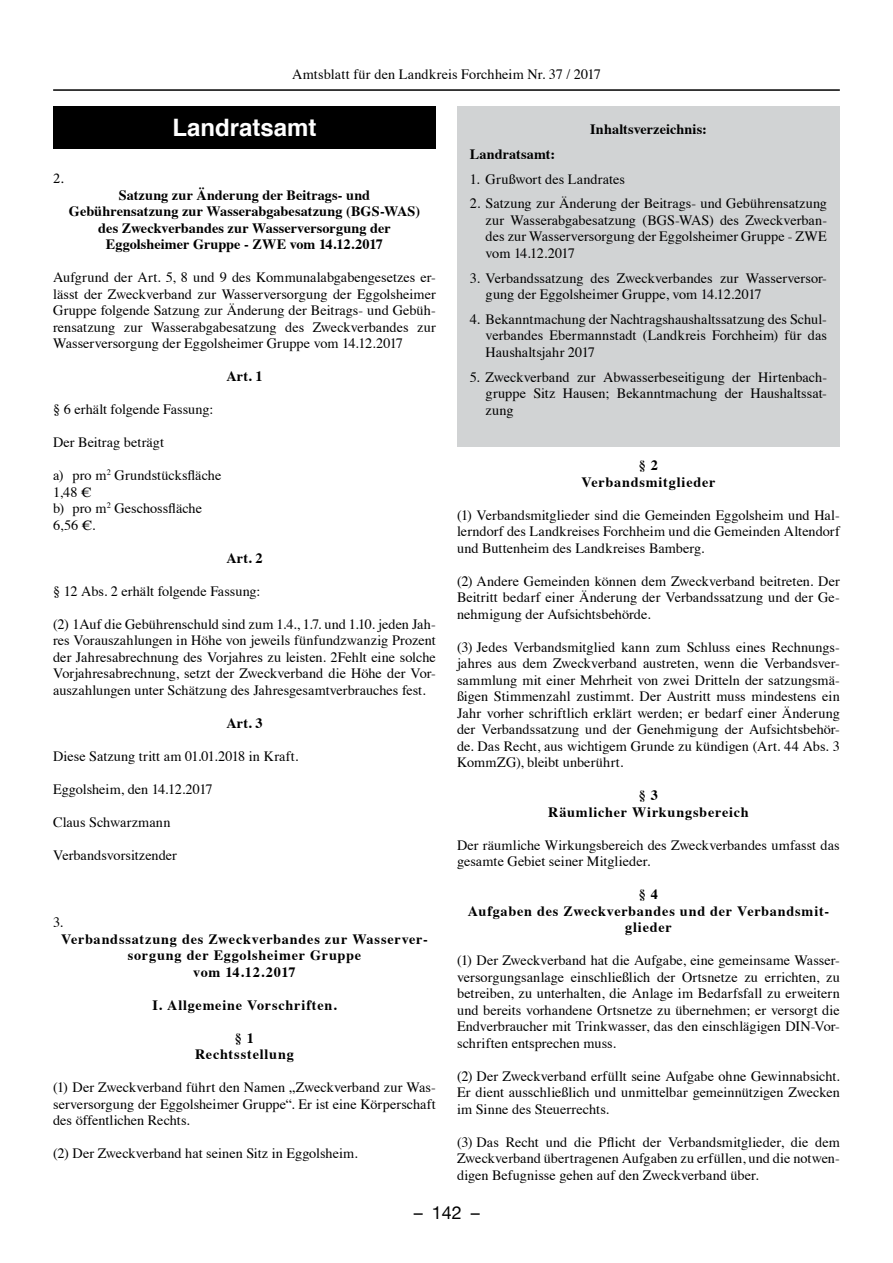
<style>
.page{position:relative;width:893px;height:1263px;background:#fff}
.page>*{position:absolute;margin:0;border:0;box-sizing:border-box;transform-origin:0 0}
.t1{font:700 24px "Helvetica";color:#fff}
.t2{font:18px "Helvetica Neue";color:#000}
.t3{font:15px "Minion Pro";color:#000}
.t4{font:14.25px/16.5px "Times";color:#000;text-align:justify}
.t5{font:700 14.25px/16.5px "Times";letter-spacing:.05em;color:#000;text-align:center}
.t6{font:700 14.25px/16.5px "Times";letter-spacing:.005em;color:#000;text-align:center}
.t7{font:700 14.25px/16.5px "Times";letter-spacing:.055em;color:#000;text-align:center}
.t8{font:700 14.25px "Times";letter-spacing:.025em;color:#000}
</style>
<div class="page">
<hr style="left:53px;top:89px;width:787px;height:2px;background:#000">
<div style="left:53px;top:106px;width:383px;height:43px;background:#000"></div>
<div style="left:457px;top:106px;width:383px;height:340px;background:#d1d3d4"></div>
<p class="t4" style="left:292px;top:64px;width:310px">Amtsblatt für den Landkreis Forchheim Nr. 37 / 2017</p>
<h1 class="t1" style="left:172px;top:108px;width:146px">Landratsamt</h1>
<p class="t6" style="left:590px;top:119px;width:118px">Inhaltsverzeichnis:</p>
<p class="t6" style="left:470px;top:144px;width:87px">Landratsamt:</p>
<p class="t4" style="left:470px;top:169px;width:157px">1. Grußwort des Landrates</p>
<p class="t4" style="left:486px;top:194px;width:343px;text-indent:-16px">2. Satzung zur Änderung der Beitrags- und Gebührensatzung zur Wasserabgabesatzung (BGS-WAS) des Zweckverban&shy;des zur Wasserversorgung der Eggolsheimer Gruppe - ZWE vom 14.12.2017</p>
<p class="t4" style="left:486px;top:268px;width:343px;text-indent:-16px">3. Verbandssatzung des Zweckverbandes zur Wasserversor&shy;gung der Eggolsheimer Gruppe, vom 14.12.2017</p>
<p class="t4" style="left:486px;top:310px;width:343px;text-indent:-16px">4. Bekanntmachung der Nachtragshaushaltssatzung des Schul&shy;verbandes Ebermannstadt (Landkreis Forchheim) für das Haushaltsjahr 2017</p>
<p class="t4" style="left:486px;top:367px;width:343px;text-indent:-16px">5. Zweckverband zur Abwasserbeseitigung der Hirtenbach&shy;gruppe Sitz Hausen; Bekanntmachung der Haushaltssat&shy;zung</p>
<p class="t3" style="left:53px;top:168px;width:12px">2.</p>
<p class="t6" style="left:69px;top:185px;width:353px">Satzung zur Änderung der Beitrags- und Gebührensatzung zur Wasserabgabesatzung (BGS-WAS) des Zweckverbandes zur Wasserversorgung der Eggolsheimer Gruppe - ZWE vom 14.12.2017</p>
<p class="t4" style="left:53px;top:268px;width:384px">Aufgrund der Art. 5, 8 und 9 des Kommunalabgabengesetzes er&shy;lässt der Zweckverband zur Wasserversorgung der Eggolsheimer Gruppe folgende Satzung zur Änderung der Beitrags- und Gebüh&shy;rensatzung zur Wasserabgabesatzung des Zweckverbandes zur Wasserversorgung der Eggolsheimer Gruppe vom 14.12.2017</p>
<p class="t8" style="left:226px;top:363px;width:38px">Art. 1</p>
<p class="t4" style="left:53px;top:400px;width:162px">§ 6 erhält folgende Fassung:</p>
<p class="t4" style="left:53px;top:433px;width:113px">Der Beitrag beträgt</p>
<p class="t4" style="left:53px;top:466px;width:170px;text-align:left">a) pro m<sup>2</sup> Grundstücksfläche<br>1,48 €<br>b) pro m<sup>2</sup> Geschossfläche<br>6,56 €.</p>
<p class="t8" style="left:226px;top:544px;width:38px">Art. 2</p>
<p class="t4" style="left:53px;top:581px;width:209px">§ 12 Abs. 2 erhält folgende Fassung:</p>
<p class="t4" style="left:53px;top:614px;width:384px">(2) 1Auf die Gebührenschuld sind zum 1.4., 1.7. und 1.10. jeden Jah&shy;res Vorauszahlungen in Höhe von jeweils fünfundzwanzig Prozent der Jahresabrechnung des Vorjahres zu leisten. 2Fehlt eine solche Vorjahresabrechnung, setzt der Zweckverband die Höhe der Vor&shy;auszahlungen unter Schätzung des Jahresgesamtverbrauches fest.</p>
<p class="t8" style="left:226px;top:709px;width:38px">Art. 3</p>
<p class="t4" style="left:53px;top:746px;width:247px">Diese Satzung tritt am 01.01.2018 in Kraft.</p>
<p class="t4" style="left:53px;top:779px;width:161px">Eggolsheim, den 14.12.2017</p>
<p class="t4" style="left:53px;top:812px;width:119px">Claus Schwarzmann</p>
<p class="t4" style="left:53px;top:845px;width:125px">Verbandsvorsitzender</p>
<p class="t5" style="left:581px;top:455px;width:135px">§ 2<br>Verbandsmitglieder</p>
<p class="t4" style="left:457px;top:505px;width:384px">(1) Verbandsmitglieder sind die Gemeinden Eggolsheim und Hal&shy;lerndorf des Landkreises Forchheim und die Gemeinden Altendorf und Buttenheim des Landkreises Bamberg.</p>
<p class="t4" style="left:457px;top:571px;width:384px">(2) Andere Gemeinden können dem Zweckverband beitreten. Der Beitritt bedarf einer Änderung der Verbandssatzung und der Ge&shy;nehmigung der Aufsichtsbehörde.</p>
<p class="t4" style="left:457px;top:637px;width:384px">(3) Jedes Verbandsmitglied kann zum Schluss eines Rechnungs&shy;jahres aus dem Zweckverband austreten, wenn die Verbandsver&shy;sammlung mit einer Mehrheit von zwei Dritteln der satzungsmä&shy;ßigen Stimmenzahl zustimmt. Der Austritt muss mindestens ein Jahr vorher schriftlich erklärt werden; er bedarf einer Änderung der Verbandssatzung und der Genehmigung der Aufsichtsbehör&shy;de. Das Recht, aus wichtigem Grunde zu kündigen (Art. 44 Abs. 3<br>KommZG), bleibt unberührt.</p>
<p class="t5" style="left:548px;top:785px;width:202px">§ 3<br>Räumlicher Wirkungsbereich</p>
<p class="t4" style="left:457px;top:835px;width:384px">Der räumliche Wirkungsbereich des Zweckverbandes umfasst das gesamte Gebiet seiner Mitglieder.</p>
<p class="t5" style="left:468px;top:884px;width:363px">§ 4<br>Aufgaben des Zweckverbandes und der Verbandsmit&shy;glieder</p>
<p class="t4" style="left:457px;top:951px;width:384px">(1) Der Zweckverband hat die Aufgabe, eine gemeinsame Wasser&shy;versorgungsanlage einschließlich der Ortsnetze zu errichten, zu betreiben, zu unterhalten, die Anlage im Bedarfsfall zu erweitern und bereits vorhandene Ortsnetze zu übernehmen; er versorgt die Endverbraucher mit Trinkwasser, das den einschlägigen DIN-Vor&shy;schriften entsprechen muss.</p>
<p class="t4" style="left:457px;top:1066px;width:384px">(2) Der Zweckverband erfüllt seine Aufgabe ohne Gewinnabsicht.<br>Er dient ausschließlich und unmittelbar gemeinnützigen Zwecken im Sinne des Steuerrechts.</p>
<p class="t4" style="left:457px;top:1132px;width:384px">(3) Das Recht und die Pflicht der Verbandsmitglieder, die dem Zweckverband übertragenen Aufgaben zu erfüllen, und die notwen&shy;digen Befugnisse gehen auf den Zweckverband über.</p>
<p class="t4" style="left:53px;top:913px;width:12px">3.</p>
<p class="t5" style="left:61px;top:929px;width:368px">Verbandssatzung des Zweckverbandes zur Wasserver&shy;sorgung der Eggolsheimer Gruppe<br>vom 14.12.2017</p>
<p class="t7" style="left:152px;top:995px;width:186px">I. Allgemeine Vorschriften.</p>
<p class="t7" style="left:195px;top:1028px;width:100px">§ 1<br>Rechtsstellung</p>
<p class="t4" style="left:53px;top:1078px;width:384px">(1) Der Zweckverband führt den Namen „Zweckverband zur Was&shy;serversorgung der Eggolsheimer Gruppe“. Er ist eine Körperschaft des öffentlichen Rechts.</p>
<p class="t4" style="left:53px;top:1144px;width:306px">(2) Der Zweckverband hat seinen Sitz in Eggolsheim.</p>
<p class="t2" style="left:414px;top:1197px;width:68px">– 142 –</p>
</div>
